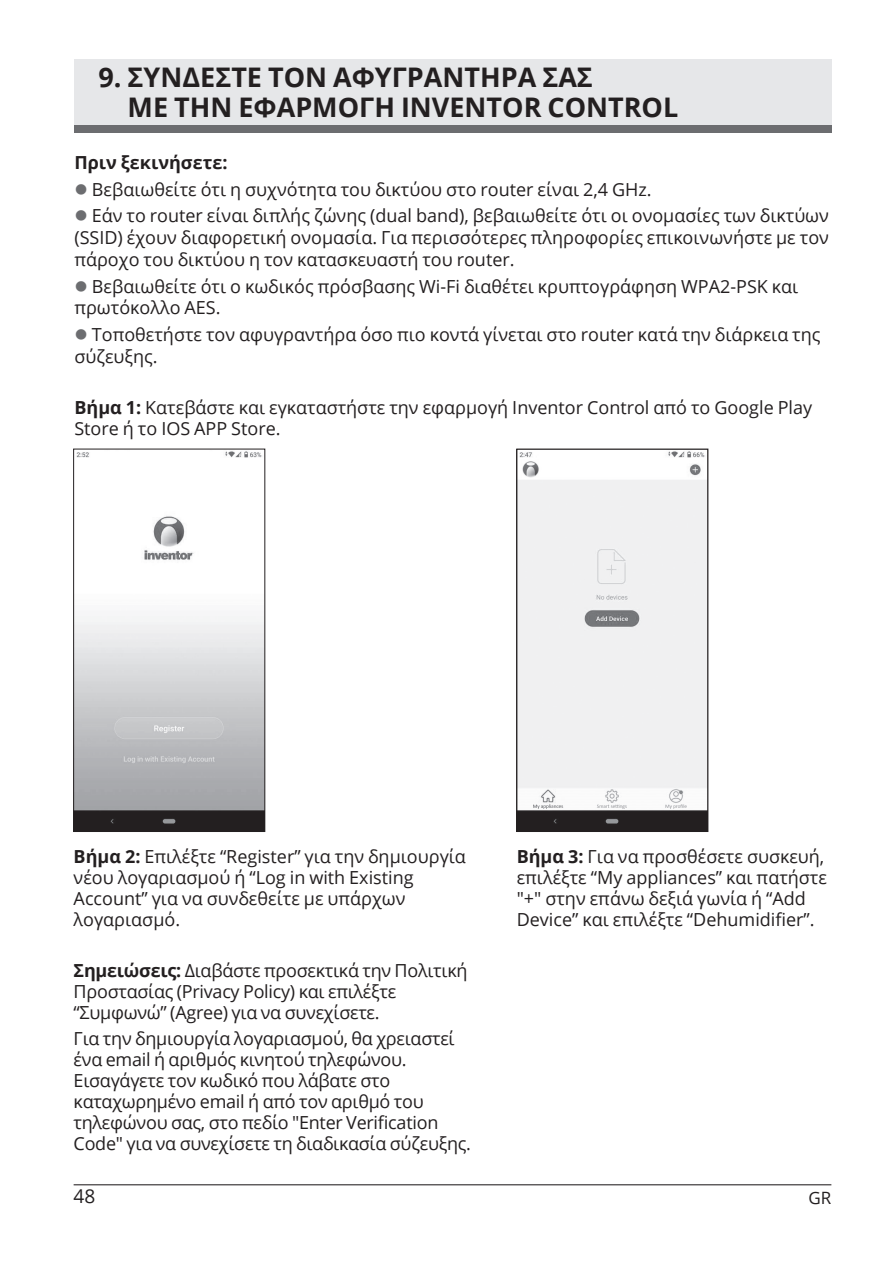
<style>
.page{position:relative;width:893px;height:1263px;background:#fff}
.page>*{position:absolute;margin:0;border:0;box-sizing:border-box;transform-origin:0 0}
.t1{font:700 27px/30px "Open Sans";color:#231f20}
.t2{font:19.05px "Open Sans";color:#231f20}
.t3{font:18px/21px "Open Sans";color:#231f20}
.t4{font:700 18px "Open Sans";color:#231f20}
.t5{font:16.95px "Open Sans";color:#231f20}
.s1{color:#6c6d70}
.s2{font-weight:700}
</style>
<div class="page">
<hr style="left:74px;top:1184px;width:757px;height:1px;background:#231f20">
<div style="left:74px;top:60px;width:758px;height:65px;background:#e6e7e9"></div>
<div style="left:74px;top:125px;width:758px;height:7px;background:#6c6d70"></div>
<img style="left:76px;top:451px;width:187px;height:378px">
<div style="left:74px;top:449px;width:191px;height:382px;border:1px solid #231f20"></div>
<img style="left:519px;top:451px;width:187px;height:378px">
<div style="left:517px;top:449px;width:191px;height:382px;border:1px solid #231f20"></div>
<h1 class="t1" style="left:128px;top:61px;width:552px;text-indent:-29px">9. ΣΥΝΔΈΣΤΕ ΤΟΝ ΑΦΥΓΡΑΝΤΉ ΡΑ ΣΑΣ<br>ΜΕ ΤΗΝ ΕΦΑΡΜΟΓΉ INVENTOR CONTROL</h1>
<p class="t4" style="left:74px;top:150px;width:155px">Πριν ξεκινήσετε:</p>
<p class="t3" style="left:74px;top:178px;width:579px"><span class="s1">●</span> Βεβαιωθείτε ότι η συχνότητα του δικτύου στο router είναι 2,4 GHz.</p>
<p class="t3" style="left:74px;top:204px;width:756px;line-height:21.9px;text-align:justify"><span class="s1">●</span> Εάν το router είναι διπλής ζώνης (dual band), βεβαιωθείτε ότι οι ονομασίες των δικτύων (SSID) έχουν διαφορετική ονομασία. Για περισσότερες πληροφορίες επικοινωνήστε με τον πάροχο του δικτύου η τον κατασκευαστή του router.</p>
<p class="t3" style="left:74px;top:275px;width:725px;line-height:21.9px"><span class="s1">●</span> Βεβαιωθείτε ότι ο κωδικός πρόσβασης Wi-Fi διαθέτει κρυπτογράφηση WPA2-PSK και πρωτόκολλο AES.</p>
<p class="t3" style="left:74px;top:323px;width:748px;line-height:21.9px"><span class="s1">●</span> Τοποθετήστε τον αφυγραντήρα όσο πιο κοντά γίνεται στο router κατά την διάρκεια της σύζευξης.</p>
<p class="t3" style="left:74px;top:396px;width:739px"><span class="s2">Βήμα 1:</span> Κατεβάστε και εγκαταστήστε την εφαρμογή Inventor Control από το Google Play<br>Store ή το IOS APP Store.</p>
<p class="t3" style="left:74px;top:846px;width:394px"><span class="s2">Βήμα 2:</span> Επιλέξτε “Register” για την δημιουργία νέου λογαριασμού ή “Log in with Existing Account” για να συνδεθείτε με υπάρχων λογαριασμό.</p>
<p class="t3" style="left:74px;top:960px;width:395px"><span class="s2">Σημειώσεις:</span> Διαβάστε προσεκτικά την Πολιτική<br>Προστασίας (Privacy Policy) και επιλέξτε “Συμφωνώ” (Agree) για να συνεχίσετε.</p>
<p class="t3" style="left:74px;top:1027px;width:399px">Για την δημιουργία λογαριασμού, θα χρειαστεί ένα email ή αριθμός κινητού τηλεφώνου.<br>Εισαγάγετε τον κωδικό που λάβατε στο καταχωρημένο email ή από τον αριθμό του τηλεφώνου σας, στο πεδίο "Enter Verification Code" για να συνεχίσετε τη διαδικασία σύζευξης.</p>
<p class="t3" style="left:517px;top:846px;width:312px"><span class="s2">Βήμα 3:</span> Για να προσθέσετε συσκευή, επιλέξτε “My appliances” και πατήστε "+" στην επάνω δεξιά γωνία ή “Add Device” και επιλέξτε “Dehumidifier”.</p>
<p class="t2" style="left:74px;top:1183px;width:23px">48</p>
<p class="t5" style="left:808px;top:1186px;width:24px">GR</p>
</div>
